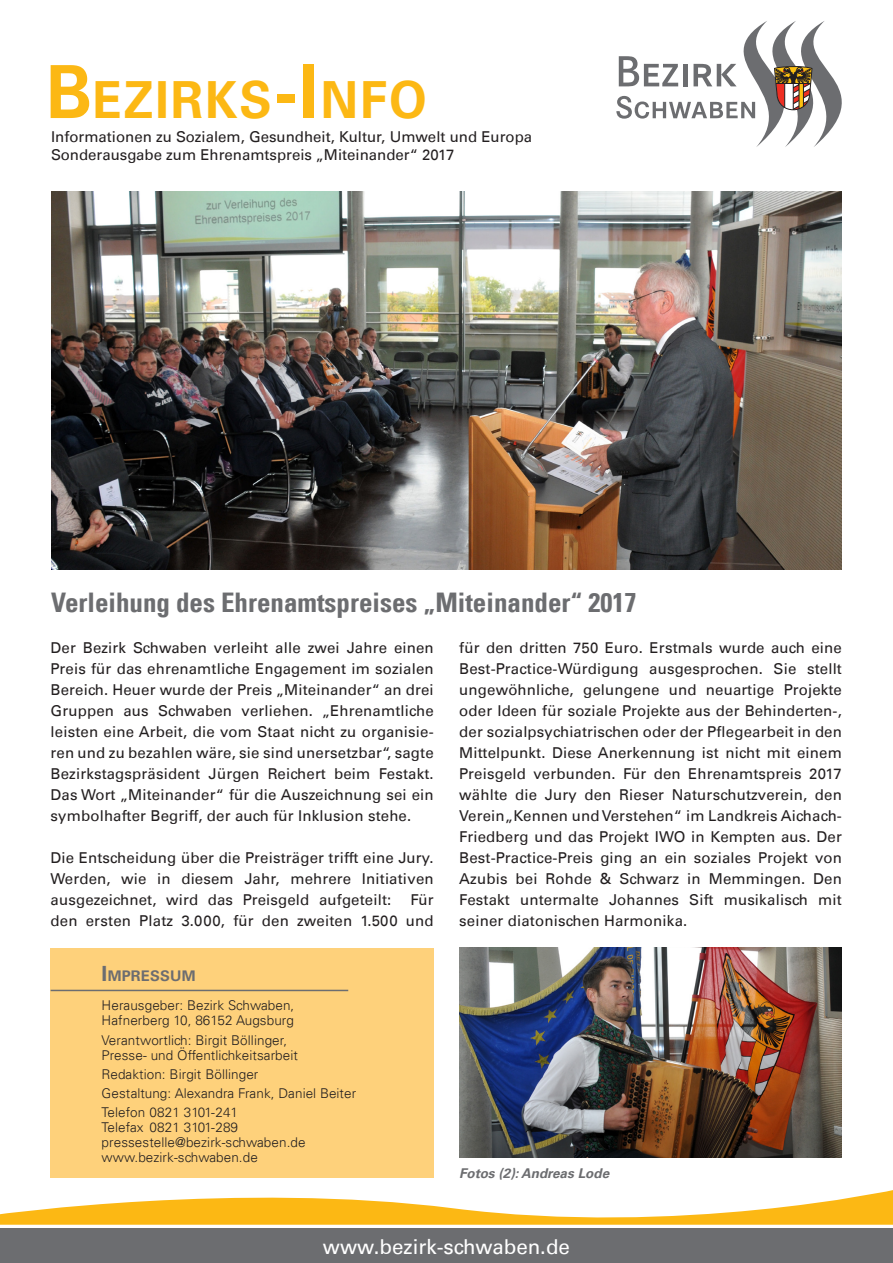
<style>
.page{position:relative;width:893px;height:1263px;background:#fff}
.page>*{position:absolute;margin:0;border:0;box-sizing:border-box;transform-origin:0 0}
.t1{font:700 51.3px "Univers LT";letter-spacing:.045em;color:#fcb814;scale:.94 1}
.t2{font:700 condensed 27px "Univers LT";color:#6c6d70}
.t3{font:20.55px "Univers LT";color:#fff}
.t4{font:15px/21px "Univers LT";letter-spacing:.01em;color:#231f20;text-align:justify}
.t5{font:700 14.7px "Univers LT";letter-spacing:.015em;color:#6c6d70}
.t6{font:300 13.5px/15px "Univers LT";letter-spacing:.005em;color:#231f20}
.t7{font:italic 700 13.5px "Univers LT";color:#6c6d70}
.s1{font-size:73.35px}
.s2{font-size:21px}
</style>
<div class="page">
<svg style="left:616px;top:21px;width:226px;height:126px"></svg>
<div style="left:0;top:1229px;width:893px;height:34px;background:#6c6d70"></div>
<svg style="left:0;top:1190px;width:893px;height:39px"></svg>
<img style="left:459px;top:947px;width:383px;height:210px">
<div style="left:51px;top:948px;width:383px;height:230px;background:#fed17b"></div>
<hr style="left:51px;top:990px;width:297px;height:1px;background:#6c6d70">
<img style="left:51px;top:191px;width:791px;height:378px">
<h1 class="t1" style="left:46px;top:70px;width:407px"><span class="s1">B</span>EZIRKS<span class="s1">-I</span> NFO</h1>
<p class="t4" style="left:51px;top:128px;width:483px;line-height:18px">Informationen zu Sozialem, Gesundheit, Kultur, Umwelt und Europa<br>Sonderausgabe zum Ehrenamtspreis „Miteinander“ 2017</p>
<h2 class="t2" style="left:51px;top:586px;width:587px">Verleihung des Ehrenamtspreises „Miteinander“ 2017</h2>
<p class="t4" style="left:51px;top:637px;width:385px">Der Bezirk Schwaben verleiht alle zwei Jahre einen Preis für das ehrenamtliche Engagement im sozialen Bereich. Heuer wurde der Preis „Miteinander“ an drei Gruppen aus Schwaben verliehen. „Ehrenamtliche leisten eine Arbeit, die vom Staat nicht zu organisie&shy;ren und zu bezahlen wäre, sie sind unersetzbar“, sagte Bezirkstagspräsident Jürgen Reichert beim Festakt.<br>Das Wort „Miteinander“ für die Auszeichnung sei ein symbolhafter Begriff, der auch für Inklusion stehe.</p>
<p class="t4" style="left:51px;top:847px;width:385px">Die Entscheidung über die Preisträger trifft eine Jury.<br>Werden, wie in diesem Jahr, mehrere Initiativen ausgezeichnet, wird das Preisgeld aufgeteilt:</p>
<p class="t4" style="left:459px;top:637px;width:384px">für den dritten 750 Euro. Erstmals wurde auch eine Best-Practice-Würdigung ausgesprochen. Sie stellt ungewöhnliche, gelungene und neuartige Projekte oder Ideen für soziale Projekte aus der Behinderten-, der sozialpsychiatrischen oder der Pflegearbeit in den Mittelpunkt. Diese Anerkennung ist nicht mit einem Preisgeld verbunden. Für den Ehrenamtspreis 2017 wählte die Jury den Rieser Naturschutzverein, den Verein„Kennen und Verstehen“ im Landkreis Aichach-Friedberg und das Projekt IWO in Kempten aus. Der Best-Practice-Preis ging an ein soziales Projekt von Azubis bei Rohde &amp; Schwarz in Memmingen. Den Festakt untermalte Johannes Sift musikalisch mit seiner diatonischen Harmonika.</p>
<p class="t4" style="left:51px;top:889px;width:385px;text-align:right">Für<br>den ersten Platz 3.000, für den zweiten 1.500 und</p>
<p class="t5" style="left:102px;top:967px;width:96px"><span class="s2">I</span> MPRESSUM</p>
<p class="t6" style="left:102px;top:998px;width:194px">Herausgeber: Bezirk Schwaben,<br>Hafnerberg 10, 86152 Augsburg</p>
<p class="t6" style="left:102px;top:1032px;width:198px">Verantwortlich: Birgit Böllinger,<br>Presse- und Öffentlichkeitsarbeit</p>
<p class="t6" style="left:102px;top:1064px;width:256px;line-height:19.2px">Redaktion: Birgit Böllinger<br>Gestaltung: Alexandra Frank, Daniel Beiter<br>Telefon 0821 3101-241</p>
<p class="t6" style="left:102px;top:1120px;width:205px">Telefax 0821 3101-289 pressestelle@bezirk-schwaben.de www.bezirk-schwaben.de</p>
<p class="t7" style="left:459px;top:1165px;width:151px">Fotos (2): Andreas Lode</p>
<h3 class="t3" style="left:323px;top:1235px;width:249px">www.bezirk-schwaben.de</h3>
</div>
